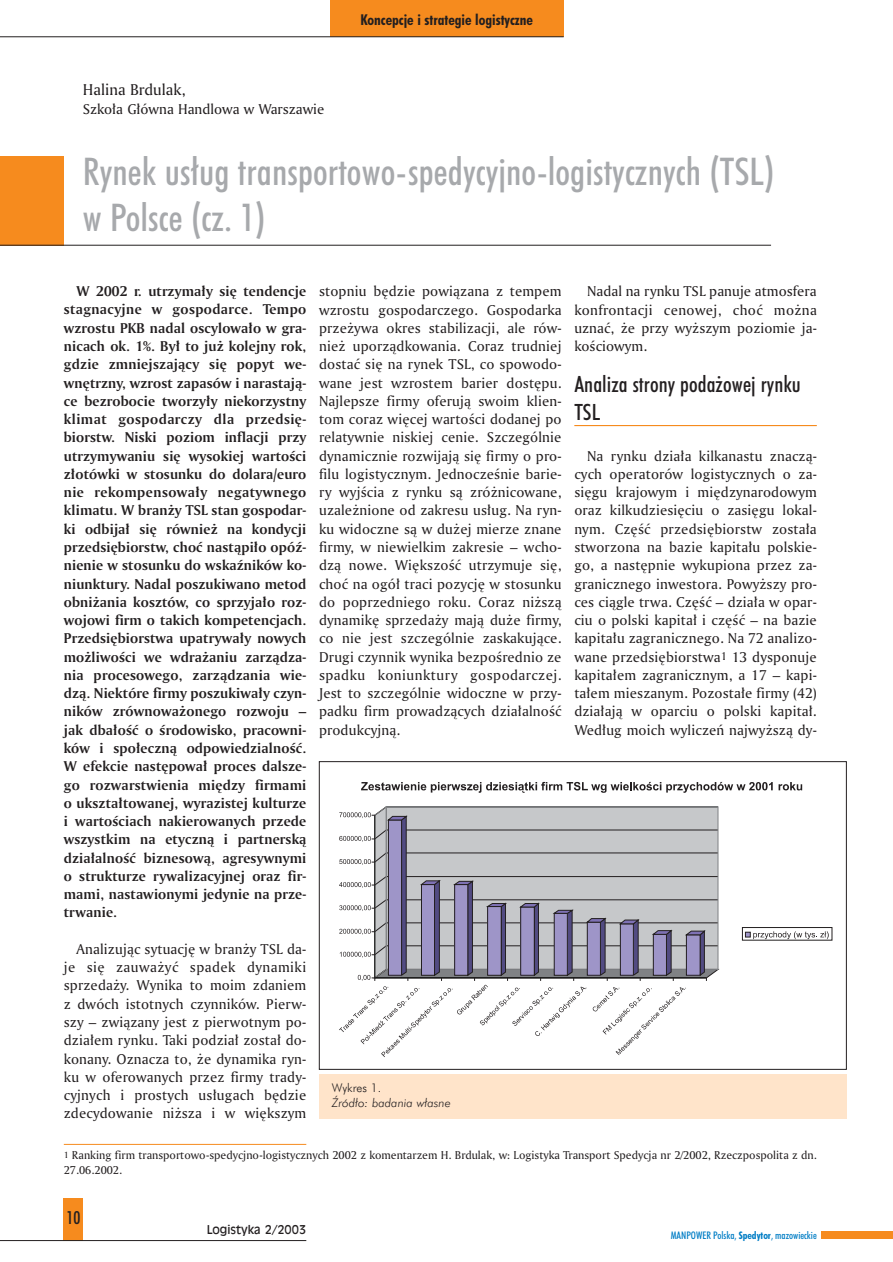
<style>
.page{position:relative;width:893px;height:1262px;background:#fff}
.page>*{position:absolute;margin:0;border:0;box-sizing:border-box;transform-origin:0 0}
.t1{font:500 condensed 38.25px/45.9px "Futura PL";letter-spacing:.005em;color:#a7a9ac}
.t2{font:500 condensed 22.5px/27.8px "Futura PL";letter-spacing:.005em;color:#231f20}
.t3{font:500 condensed 18px "Futura PL";color:#231f20}
.t4{font:16.5px "Amerigo PL Roman A";color:#231f20}
.t5{font:15px/18.3px "Amerigo PL Roman A";letter-spacing:.01em;color:#231f20;text-align:justify}
.t6{font:15px/18.3px "Amerigo PL Bold A";letter-spacing:.01em;color:#231f20;text-align:justify}
.t7{font:700 condensed 15px "Futura PL";color:#231f20}
.t8{font:12px/15px "Amerigo PL Roman A";color:#231f20}
.t9{font:italic 300 12px "Futura PL";color:#231f20}
.t10{font:12px "Incised 901 PL";color:#231f20}
.t11{font:300 12px "Futura PL";color:#231f20}
.t12{font:500 condensed 10.5px "Futura PL";color:#007dc5}
.s1{font-size:12px}
.s2{font-size:9.6px}
.s3{font-weight:700}
</style>
<div class="page">
<div style="left:64px;top:1198px;width:19px;height:42px;background:#f68b1e"></div>
<div style="left:330px;top:0;width:233px;height:37px;background:#f68b1e"></div>
<hr style="left:574px;top:425px;width:242px;height:1px;background:#f68b1e">
<hr style="left:0;top:36px;width:563px;height:1px;background:#231f20">
<hr style="left:0;top:1240px;width:306px;height:1px;background:#231f20">
<div style="left:319px;top:1073px;width:527px;height:45px;background:#ffe4ca"></div>
<div style="left:821px;top:1231px;width:71px;height:7px;background:#f68b1e"></div>
<div style="left:0;top:156px;width:64px;height:89px;background:#f68b1e"></div>
<hr style="left:0;top:245px;width:771px;height:1px;background:#231f20">
<div style="left:319px;top:761px;width:527px;height:308px;border:1px solid #231f20"></div>
<hr style="left:64px;top:1144px;width:242px;height:1px;background:#f68b1e">
<div style="left:742px;top:927px;width:90px;height:13px;border:1px solid #231f20"></div>
<svg style="left:745px;top:931px;width:83px;height:8px"></svg>
<svg style="left:339px;top:806px;width:379px;height:251px"></svg>
<svg style="left:361px;top:782px;width:411px;height:10px"></svg>
<svg style="left:778px;top:782px;width:24px;height:8px"></svg>
<p class="t4" style="left:83px;top:83px;width:104px">Halina Brdulak,</p>
<p class="t5" style="left:83px;top:101px;width:243px">Szko∏a G∏ówna Handlowa w Warszawie</p>
<p class="t7" style="left:360px;top:14px;width:174px">Koncepcje i strategie logistyczne</p>
<h1 class="t1" style="left:83px;top:153px;width:693px">Rynek us∏ug transportowo-spedycyjno-logistycznych (TSL) w Polsce (cz. 1)</h1>
<p class="t6" style="left:64px;top:283px;width:244px;text-indent:13px">W 2002 r. utrzyma∏y si´ tendencje stagnacyjne w gospodarce. Tempo wzrostu PKB nadal oscylowa∏o w gra&shy;nicach ok. 1%. By∏ to ju˝ kolejny rok, gdzie zmniejszajàcy si´ popyt we&shy;wn´trzny, wzrost zapasów i narastajà&shy;ce bezrobocie tworzy∏y niekorzystny klimat gospodarczy dla przedsi´- biorstw. Niski poziom inflacji przy utrzymywaniu si´ wysokiej wartoÊci z∏otówki w stosunku do dolara/euro nie rekompensowa∏y negatywnego klimatu. W bran˝y TSL stan gospodar&shy;ki odbija∏ si´ równie˝ na kondycji przedsi´biorstw, choç nastàpi∏o opóê&shy;nienie w stosunku do wskaêników ko&shy;niunktury. Nadal poszukiwano metod obni˝ania kosztów, co sprzyja∏o roz&shy;wojowi firm o takich kompetencjach.<br>Przedsi´biorstwa upatrywa∏y nowych mo˝liwoÊci we wdra˝aniu zarzàdza&shy;nia procesowego, zarzàdzania wie&shy;dzà. Niektóre firmy poszukiwa∏y czyn&shy;ników zrównowa˝onego rozwoju – jak dba∏oÊç o Êrodowisko, pracowni&shy;ków i spo∏ecznà odpowiedzialnoÊç.<br>W efekcie nast´powa∏ proces dalsze&shy;go rozwarstwienia mi´dzy firmami o ukszta∏towanej, wyrazistej kulturze i wartoÊciach nakierowanych przede wszystkim na etycznà i partnerskà dzia∏alnoÊç biznesowà, agresywnymi o strukturze rywalizacyjnej oraz fir&shy;mami, nastawionymi jedynie na prze&shy;trwanie.</p>
<p class="t5" style="left:64px;top:941px;width:244px;text-indent:13px">Analizujàc sytuacj´ w bran˝y TSL da&shy;je si´ zauwa˝yç spadek dynamiki sprzeda˝y. Wynika to moim zdaniem z dwóch istotnych czynników. Pierw&shy;szy – zwiàzany jest z pierwotnym po&shy;dzia∏em rynku. Taki podzia∏ zosta∏ do&shy;konany. Oznacza to, ˝e dynamika ryn&shy;ku w oferowanych przez firmy trady&shy;cyjnych i prostych us∏ugach b´dzie zdecydowanie ni˝sza i w wi´kszym</p>
<p class="t5" style="left:319px;top:283px;width:244px">stopniu b´dzie powiàzana z tempem wzrostu gospodarczego. Gospodarka prze˝ywa okres stabilizacji, ale rów&shy;nie˝ uporzàdkowania. Coraz trudniej dostaç si´ na rynek TSL, co spowodo&shy;wane jest wzrostem barier dost´pu.<br>Najlepsze firmy oferujà swoim klien&shy;tom coraz wi´cej wartoÊci dodanej po relatywnie niskiej cenie. Szczególnie dynamicznie rozwijajà si´ firmy o pro&shy;filu logistycznym. JednoczeÊnie barie&shy;ry wyjÊcia z rynku sà zró˝nicowane, uzale˝nione od zakresu us∏ug. Na ryn&shy;ku widoczne sà w du˝ej mierze znane firmy, w niewielkim zakresie – wcho&shy;dzà nowe. Wi´kszoÊç utrzymuje si´, choç na ogó∏ traci pozycj´ w stosunku do poprzedniego roku. Coraz ni˝szà dynamik´ sprzeda˝y majà du˝e firmy, co nie jest szczególnie zaskakujàce.<br>Drugi czynnik wynika bezpoÊrednio ze spadku koniunktury gospodarczej.<br>Jest to szczególnie widoczne w przy&shy;padku firm prowadzàcych dzia∏alnoÊç produkcyjnà.</p>
<p class="t5" style="left:574px;top:283px;width:244px;text-indent:13px">Nadal na rynku TSL panuje atmosfera konfrontacji cenowej, choç mo˝na uznaç, ˝e przy wy˝szym poziomie ja&shy;koÊciowym.</p>
<h2 class="t2" style="left:574px;top:373px;width:228px">Analiza strony poda˝owej rynku<br>TSL</h2>
<p class="t5" style="left:574px;top:448px;width:244px;text-indent:13px">Na rynku dzia∏a kilkanastu znaczà&shy;cych operatorów logistycznych o za&shy;si´gu krajowym i mi´dzynarodowym oraz kilkudziesi´ciu o zasi´gu lokal&shy;nym. Cz´Êç przedsi´biorstw zosta∏a stworzona na bazie kapita∏u polskie&shy;go, a nast´pnie wykupiona przez za&shy;granicznego inwestora. Powy˝szy pro&shy;ces ciàgle trwa. Cz´Êç – dzia∏a w opar&shy;ciu o polski kapita∏ i cz´Êç – na bazie kapita∏u zagranicznego. Na 72 analizo&shy;wane przedsi´biorstwa<span class="s1">1</span> 13 dysponuje kapita∏em zagranicznym, a 17 – kapi&shy;ta∏em mieszanym. Pozosta∏e firmy (42) dzia∏ajà w oparciu o polski kapita∏.<br>Wed∏ug moich wyliczeƒ najwy˝szà dy-</p>
<p class="t11" style="left:332px;top:1083px;width:51px">Wykres 1.</p>
<p class="t9" style="left:332px;top:1098px;width:120px">èród∏o: badania w∏asne</p>
<p class="t8" style="left:64px;top:1148px;width:754px"><span class="s2">1</span> Ranking firm transportowo-spedycjno-logistycznych 2002 z komentarzem H. Brdulak, w: Logistyka Transport Spedycja nr 2/2002, Rzeczpospolita z dn.<br>27.06.2002.</p>
<p class="t3" style="left:66px;top:1211px;width:15px">10</p>
<p class="t10" style="left:207px;top:1223px;width:101px">Logistyka 2/2003</p>
<p class="t12" style="left:670px;top:1231px;width:148px">MANPOWER Polska, <span class="s3">Spedytor</span>, mazowieckie</p>
</div>
